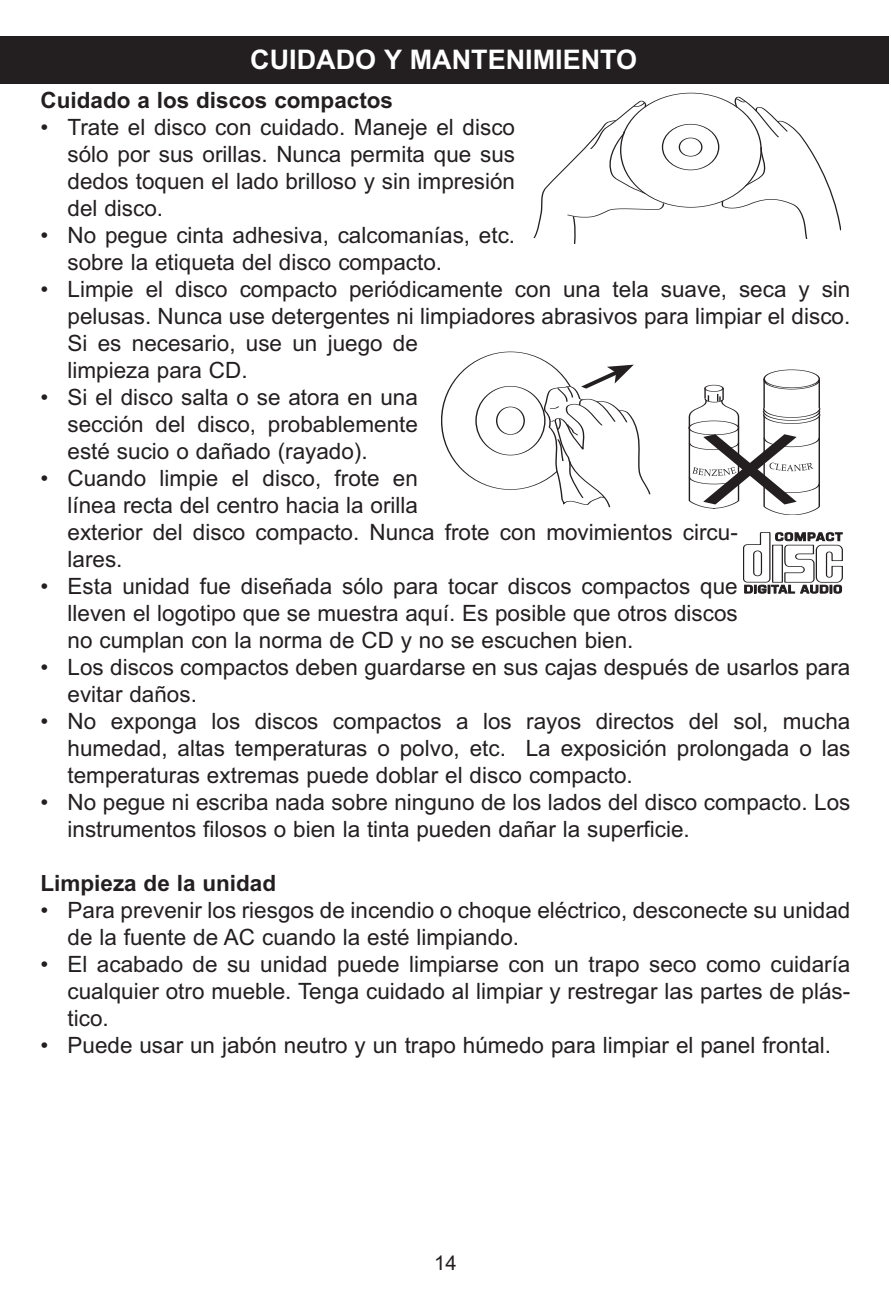
<style>
.page{position:relative;width:891px;height:1296px;background:#fff}
.page>*{position:absolute;margin:0;border:0;box-sizing:border-box;transform-origin:0 0}
.t1{font:700 27px "Arial";color:#fff}
.t2{font:22.5px/27px "Arial";color:#231f20}
.t3{font:700 22.5px "Arial";color:#231f20}
.t4{font:20.25px "Arial";color:#231f20}
</style>
<div class="page">
<div style="left:0;top:36px;width:889px;height:47px;background:#231f20"></div>
<div style="left:662px;top:124px;width:57px;height:46px;border:1px solid #231f20;border-radius:50%"></div>
<div style="left:679px;top:138px;width:23px;height:19px;border:1px solid #231f20;border-radius:50%"></div>
<svg style="left:534px;top:100px;width:130px;height:144px"></svg>
<svg style="left:722px;top:97px;width:119px;height:142px"></svg>
<div style="left:476px;top:386px;width:69px;height:69px;border:1px solid #231f20;border-radius:50%"></div>
<div style="left:496px;top:407px;width:29px;height:28px;border:1px solid #231f20;border-radius:50%"></div>
<div style="left:764px;top:370px;width:55px;height:18px;border:1px solid #231f20;border-radius:50%"></div>
<svg style="left:689px;top:378px;width:131px;height:137px"></svg>
<svg style="left:544px;top:365px;width:107px;height:143px"></svg>
<svg style="left:743px;top:532px;width:100px;height:61px"></svg>
<p class="t1" style="left:250px;top:44px;width:389px">CUIDADO Y MANTENIMIENTO</p>
<p class="t3" style="left:40px;top:87px;width:354px">Cuidado a los discos compactos</p>
<p class="t2" style="left:68px;top:113px;width:449px;text-align:justify;text-indent:-27px">• Trate el disco con cuidado. Maneje el disco sólo por sus orillas. Nunca permita que sus dedos toquen el lado brilloso y sin impresión del disco.</p>
<p class="t2" style="left:68px;top:221px;width:449px;text-indent:-27px">• No pegue cinta adhesiva, calcomanías, etc. sobre la etiqueta del disco compacto.</p>
<p class="t2" style="left:68px;top:275px;width:784px;text-indent:-27px">• Limpie el disco compacto periódicamente con una tela suave, seca y sin pelusas. Nunca use detergentes ni limpiadores abrasivos para limpiar el disco.<br>Si es necesario, use un juego de<br>limpieza para CD.</p>
<p class="t2" style="left:68px;top:383px;width:352px;text-align:justify;text-indent:-27px">• Si el disco salta o se atora en una sección del disco, probablemente esté sucio o dañado (rayado).</p>
<p class="t2" style="left:68px;top:464px;width:672px;text-indent:-27px">• Cuando limpie el disco, frote en<br>línea recta del centro hacia la orilla<br>exterior del disco compacto. Nunca frote con movimientos circu&shy;lares.</p>
<p class="t2" style="left:68px;top:572px;width:672px;text-align:justify;text-indent:-27px">• Esta unidad fue diseñada sólo para tocar discos compactos que lleven el logotipo que se muestra aquí. Es posible que otros discos no cumplan con la norma de CD y no se escuchen bien.</p>
<p class="t2" style="left:68px;top:653px;width:784px;text-indent:-27px">• Los discos compactos deben guardarse en sus cajas después de usarlos para evitar daños.</p>
<p class="t2" style="left:68px;top:707px;width:784px;text-align:justify;text-indent:-27px">• No exponga los discos compactos a los rayos directos del sol, mucha humedad, altas temperaturas o polvo, etc. La exposición prolongada o las temperaturas extremas puede doblar el disco compacto.</p>
<p class="t2" style="left:68px;top:788px;width:784px;text-indent:-27px">• No pegue ni escriba nada sobre ninguno de los lados del disco compacto. Los instrumentos filosos o bien la tinta pueden dañar la superficie.</p>
<p class="t3" style="left:40px;top:870px;width:237px">Limpieza de la unidad</p>
<p class="t2" style="left:68px;top:896px;width:784px;text-indent:-27px">• Para prevenir los riesgos de incendio o choque eléctrico, desconecte su unidad de la fuente de AC cuando la esté limpiando.</p>
<p class="t2" style="left:68px;top:950px;width:784px;text-align:justify;text-indent:-27px">• El acabado de su unidad puede limpiarse con un trapo seco como cuidaría cualquier otro mueble. Tenga cuidado al limpiar y restregar las partes de plás&shy;tico.</p>
<p class="t2" style="left:41px;top:1031px;width:792px">• Puede usar un jabón neutro y un trapo húmedo para limpiar el panel frontal.</p>
<p class="t4" style="left:434px;top:1251px;width:24px">14</p>
</div>
